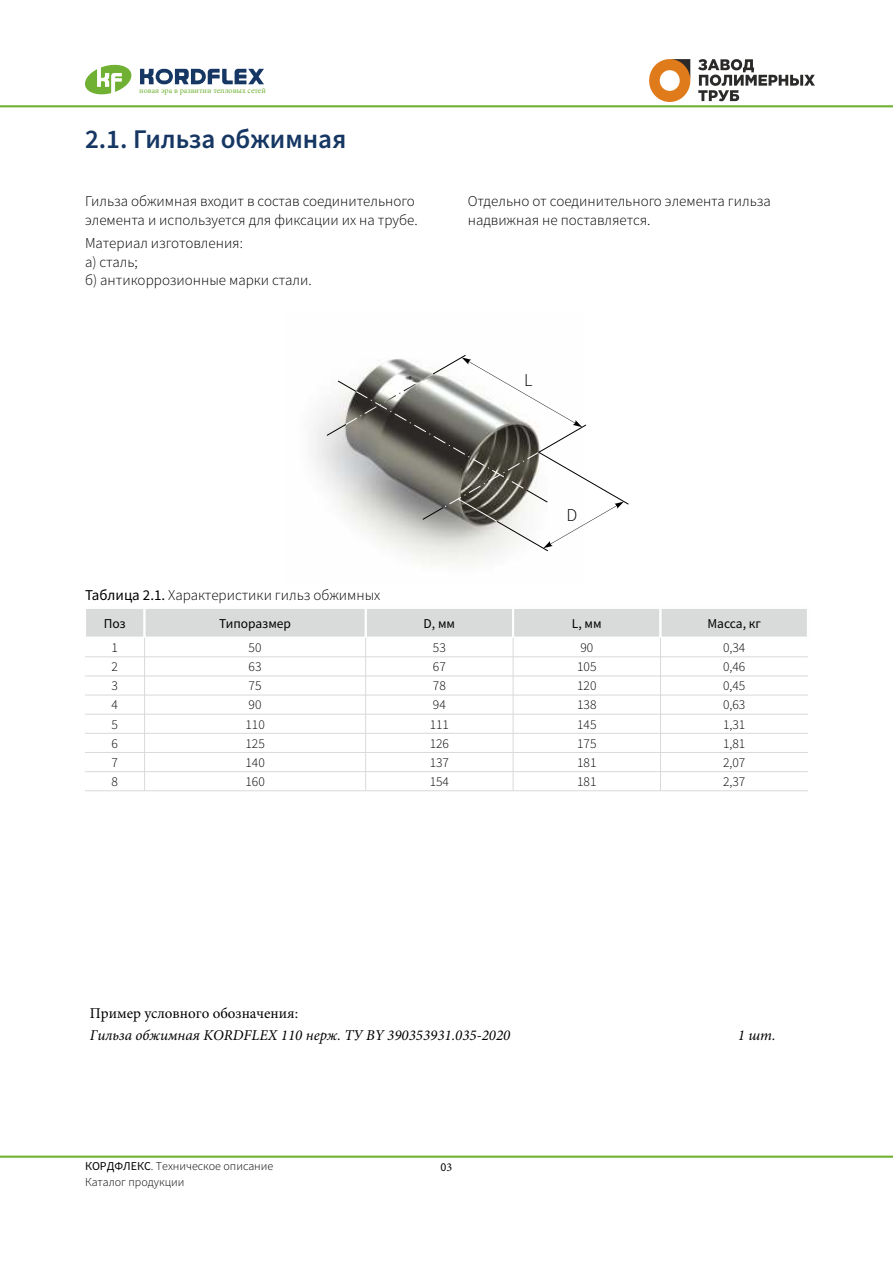
<style>
.page{position:relative;width:893px;height:1263px;background:#fff}
.page>*{position:absolute;margin:0;border:0;box-sizing:border-box;transform-origin:0 0}
.t1{font:600 27px "Source Sans Pro";color:#163763}
.t2{font:300 18px "Source Sans Pro";color:#000}
.t3{font:300 15px/18.9px "Source Sans Pro";color:#000}
.t4{font:italic 15px "Minion Pro";color:#000}
.t5{font:15px "Minion Pro";color:#000}
.t6{font:300 13.5px "Source Sans Pro";color:#000}
.t7{font:13.5px "Source Sans Pro";color:#000}
.t8{font:300 12px "Source Sans Pro";color:#000}
.t9{font:12px "Source Sans Pro";color:#000}
.t10{font:7.95px "Minion Pro";color:#70b133}
.s1{font-weight:400}
.s2{font-family:"Minion Pro"}
</style>
<div class="page">
<svg style="left:327px;top:355px;width:302px;height:196px"></svg>
<div style="left:365px;top:656px;width:148px;height:20px;border:1px solid #fefefe"></div>
<div style="left:365px;top:675px;width:148px;height:20px;border:1px solid #fefefe"></div>
<div style="left:365px;top:695px;width:148px;height:20px;border:1px solid #fefefe"></div>
<div style="left:365px;top:607px;width:149px;height:32px;background:#d9dada;border:2px solid #fefefe"></div>
<div style="left:513px;top:656px;width:148px;height:20px;border:1px solid #fefefe"></div>
<div style="left:513px;top:675px;width:148px;height:20px;border:1px solid #fefefe"></div>
<div style="left:513px;top:695px;width:148px;height:20px;border:1px solid #fefefe"></div>
<div style="left:512px;top:607px;width:150px;height:32px;background:#d9dada;border:2px solid #fefefe"></div>
<div style="left:660px;top:656px;width:148px;height:20px;border:1px solid #fefefe"></div>
<div style="left:660px;top:675px;width:148px;height:20px;border:1px solid #fefefe"></div>
<div style="left:660px;top:695px;width:148px;height:20px;border:1px solid #fefefe"></div>
<div style="left:659px;top:607px;width:150px;height:32px;background:#d9dada;border:2px solid #fefefe"></div>
<div style="left:85px;top:656px;width:60px;height:20px;border:1px solid #fefefe"></div>
<div style="left:85px;top:675px;width:60px;height:20px;border:1px solid #fefefe"></div>
<div style="left:85px;top:695px;width:60px;height:20px;border:1px solid #fefefe"></div>
<div style="left:144px;top:656px;width:222px;height:20px;border:1px solid #fefefe"></div>
<div style="left:144px;top:675px;width:222px;height:20px;border:1px solid #fefefe"></div>
<div style="left:144px;top:695px;width:222px;height:20px;border:1px solid #fefefe"></div>
<div style="left:84px;top:607px;width:62px;height:32px;background:#d9dada;border:2px solid #fefefe"></div>
<div style="left:143px;top:607px;width:224px;height:32px;background:#d9dada;border:2px solid #fefefe"></div>
<hr style="left:85px;top:656px;width:723px;height:1px;background:#d9dada">
<hr style="left:85px;top:676px;width:723px;height:1px;background:#d9dada">
<hr style="left:85px;top:695px;width:723px;height:1px;background:#d9dada">
<hr style="left:85px;top:714px;width:723px;height:1px;background:#d9dada">
<hr style="left:85px;top:733px;width:723px;height:1px;background:#d9dada">
<hr style="left:85px;top:752px;width:723px;height:1px;background:#d9dada">
<hr style="left:85px;top:771px;width:723px;height:1px;background:#d9dada">
<hr style="left:144px;top:638px;width:1px;height:153px;background:#d9dada">
<hr style="left:365px;top:638px;width:1px;height:153px;background:#d9dada">
<hr style="left:513px;top:638px;width:1px;height:153px;background:#d9dada">
<hr style="left:660px;top:638px;width:1px;height:153px;background:#d9dada">
<hr style="left:85px;top:790px;width:723px;height:1px;background:#d9dada">
<hr style="left:0;top:1155px;width:893px;height:3px;background:#70b133">
<hr style="left:0;top:105px;width:893px;height:2px;background:#70b133">
<svg style="left:140px;top:69px;width:124px;height:15px"></svg>
<svg style="left:85px;top:64px;width:47px;height:31px"></svg>
<img style="left:649px;top:60px;width:166px;height:41px">
<p class="t10" style="left:139px;top:85px;width:128px">новая эра в развитии тепловых сетей</p>
<h1 class="t1" style="left:85px;top:128px;width:263px">2.1. Гильза обжимная</h1>
<p class="t3" style="left:85px;top:193px;width:334px">Гильза обжимная входит в состав соединительного элемента и используется для фиксации их на трубе.</p>
<p class="t3" style="left:85px;top:235px;width:228px">Материал изготовления:<br>а) сталь;<br>б) антикоррозионные марки стали.</p>
<p class="t3" style="left:468px;top:193px;width:304px">Отдельно от соединительного элемента гильза надвижная не поставляется.</p>
<p class="t2" style="left:524px;top:373px;width:10px">L</p>
<p class="t2" style="left:567px;top:508px;width:12px">D</p>
<p class="t3" style="left:85px;top:587px;width:297px"><span class="s1">Таблица 2.1.</span> Характеристики гильз обжимных</p>
<p class="t7" style="left:104px;top:617px;width:23px">Поз</p>
<p class="t7" style="left:219px;top:617px;width:74px">Типоразмер</p>
<p class="t6" style="left:112px;top:642px;width:8px">1</p>
<p class="t6" style="left:249px;top:642px;width:14px">50</p>
<p class="t7" style="left:424px;top:617px;width:33px">D, мм</p>
<p class="t6" style="left:433px;top:642px;width:14px">53</p>
<p class="t7" style="left:572px;top:617px;width:31px">L, мм</p>
<p class="t6" style="left:580px;top:642px;width:14px">90</p>
<p class="t7" style="left:707px;top:617px;width:55px">Масса, кг</p>
<p class="t6" style="left:723px;top:642px;width:24px">0,34</p>
<p class="t6" style="left:112px;top:661px;width:8px">2</p>
<p class="t6" style="left:249px;top:661px;width:14px">63</p>
<p class="t6" style="left:112px;top:699px;width:8px">4</p>
<p class="t6" style="left:249px;top:699px;width:14px">90</p>
<p class="t6" style="left:112px;top:680px;width:8px">3</p>
<p class="t6" style="left:249px;top:680px;width:14px">75</p>
<p class="t6" style="left:433px;top:661px;width:14px">67</p>
<p class="t6" style="left:433px;top:699px;width:14px">94</p>
<p class="t6" style="left:433px;top:680px;width:14px">78</p>
<p class="t6" style="left:577px;top:661px;width:21px">105</p>
<p class="t6" style="left:577px;top:699px;width:21px">138</p>
<p class="t6" style="left:577px;top:680px;width:21px">120</p>
<p class="t6" style="left:723px;top:661px;width:24px">0,46</p>
<p class="t6" style="left:723px;top:699px;width:24px">0,63</p>
<p class="t6" style="left:723px;top:680px;width:24px">0,45</p>
<p class="t6" style="left:112px;top:718px;width:8px">5</p>
<p class="t6" style="left:245px;top:718px;width:21px">110</p>
<p class="t6" style="left:430px;top:718px;width:21px">111</p>
<p class="t6" style="left:577px;top:718px;width:21px">145</p>
<p class="t6" style="left:723px;top:718px;width:24px">1,31</p>
<p class="t6" style="left:112px;top:738px;width:8px">6</p>
<p class="t6" style="left:245px;top:738px;width:21px">125</p>
<p class="t6" style="left:430px;top:738px;width:21px">126</p>
<p class="t6" style="left:577px;top:738px;width:21px">175</p>
<p class="t6" style="left:723px;top:738px;width:24px">1,81</p>
<p class="t6" style="left:112px;top:757px;width:8px">7</p>
<p class="t6" style="left:245px;top:757px;width:21px">140</p>
<p class="t6" style="left:430px;top:757px;width:21px">137</p>
<p class="t6" style="left:577px;top:757px;width:21px">181</p>
<p class="t6" style="left:723px;top:757px;width:24px">2,07</p>
<p class="t6" style="left:112px;top:776px;width:8px">8</p>
<p class="t6" style="left:245px;top:776px;width:21px">160</p>
<p class="t6" style="left:430px;top:776px;width:21px">154</p>
<p class="t6" style="left:577px;top:776px;width:21px">181</p>
<p class="t6" style="left:723px;top:776px;width:24px">2,37</p>
<p class="t5" style="left:90px;top:1003px;width:210px">Пример условного обозначения:</p>
<p class="t4" style="left:90px;top:1025px;width:422px">Гильза обжимная KORDFLEX 110 нерж. ТУ BY 390353931.035-2020</p>
<p class="t4" style="left:738px;top:1025px;width:39px">1 шт.</p>
<p class="t8" style="left:85px;top:1161px;width:190px"><span class="s1">КОРДФЛЕКС</span>. Техническое описание</p>
<p class="t9" style="left:440px;top:1161px;width:13px">0<span class="s2">3</span></p>
<p class="t8" style="left:85px;top:1177px;width:101px">Каталог продукции</p>
</div>
